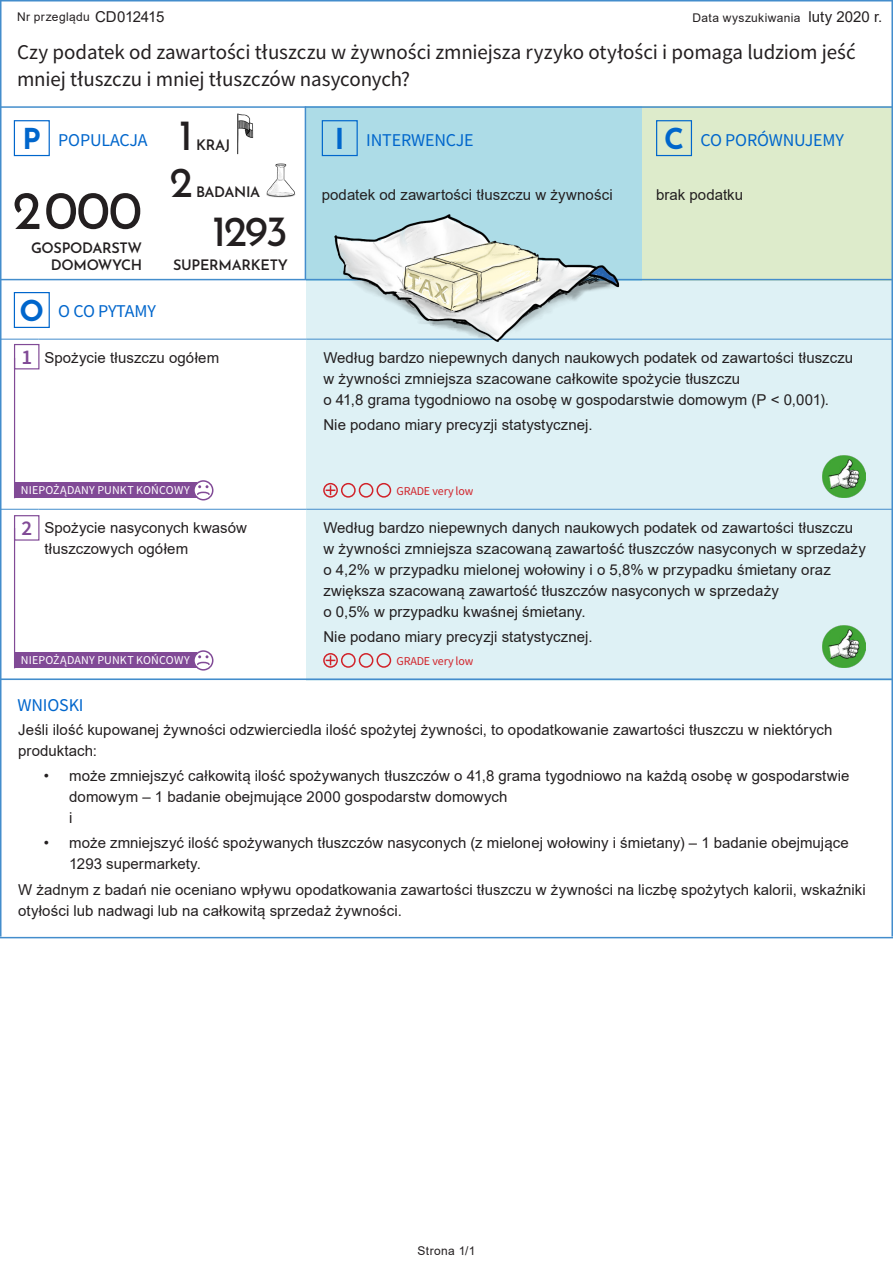
<style>
.page{position:relative;width:893px;height:1263px;background:#fff}
.page>*{position:absolute;margin:0;border:0;box-sizing:border-box;transform-origin:0 0}
.Heading_01{font:54px "Josefin Sans";color:#231f20}
.Heading_01-2{font:43.2px "Josefin Sans";color:#231f20}
.PICO{font:700 28.8px "Josefin Sans";color:#06c}
.Heading_01-3{font:700 28.8px "Josefin Sans";color:#06c}
.PLS_big_Arial{font:21px/27px "Source Sans Variable";letter-spacing:-.005em;color:#231f20}
.PK_negatywny{font:21px "Source Sans Variable";color:#814a96}
.HEADING{font:18px "Source Sans Variable";letter-spacing:-.01em;color:#06c}
.PLS_middle_Arial{font:15px/21px "Arial";letter-spacing:.005em;color:#231f20}
.PLS_middle_Arial-2{font:15px "Arial";letter-spacing:-.025em;color:#231f20}
.Heading_02{font:600 14.4px/17.2px "Josefin Sans";letter-spacing:-.02em;color:#231f20;text-align:right}
.Heading_01-4{font:12px "Source Sans Variable";letter-spacing:.01em;color:#fff}
.PLS_middle_Arial-3{font:12px "Arial";letter-spacing:.03em;color:#231f20}
.Heading_01-5{font:12px "Source Sans Variable";letter-spacing:-.01em;color:#d1232a}
.PLS_small_Arial{font:12px "Arial";letter-spacing:.035em;color:#231f20}
.s1{font-size:15px}
</style>
<div class="page">
<div style="left:306px;top:280px;width:587px;height:400px;background:#def1f5"></div>
<div style="left:504px;top:106px;width:387px;height:174px;background:#ddebcb"></div>
<div style="left:306px;top:106px;width:336px;height:174px;background:#addce7"></div>
<hr style="left:0;top:339px;width:38px;height:1px;background:#438dcc">
<hr style="left:38px;top:339px;width:268px;height:1px;background:#438dcc">
<hr style="left:306px;top:339px;width:587px;height:1px;background:#438dcc">
<hr style="left:0;top:509px;width:38px;height:1px;background:#438dcc">
<hr style="left:38px;top:509px;width:268px;height:1px;background:#438dcc">
<hr style="left:306px;top:509px;width:587px;height:1px;background:#438dcc">
<hr style="left:0;top:0;width:2px;height:936px;background:#438dcc">
<hr style="left:891px;top:0;width:2px;height:936px;background:#438dcc">
<hr style="left:0;top:279px;width:893px;height:1px;background:#438dcc">
<hr style="left:305px;top:106px;width:1px;height:174px;background:#438dcc">
<hr style="left:0;top:106px;width:893px;height:2px;background:#438dcc">
<hr style="left:0;top:0;width:893px;height:2px;background:#438dcc">
<hr style="left:0;top:678px;width:893px;height:2px;background:#438dcc">
<hr style="left:0;top:937px;width:893px;height:1px;background:#438dcc">
<img style="left:335px;top:215px;width:293px;height:127px">
<div style="left:14px;top:120px;width:36px;height:36px;border:1px solid #06c"></div>
<div style="left:14px;top:292px;width:36px;height:36px;border:1px solid #06c"></div>
<div style="left:322px;top:120px;width:36px;height:36px;border:1px solid #06c"></div>
<div style="left:656px;top:120px;width:36px;height:36px;border:1px solid #06c"></div>
<img style="left:237px;top:113px;width:16px;height:42px">
<img style="left:267px;top:163px;width:28px;height:35px">
<div style="left:376px;top:483px;width:15px;height:15px;border:2px solid #d1232a;border-radius:50%"></div>
<div style="left:359px;top:483px;width:14px;height:15px;border:2px solid #d1232a;border-radius:50%"></div>
<div style="left:341px;top:483px;width:15px;height:15px;border:2px solid #d1232a;border-radius:50%"></div>
<div style="left:323px;top:483px;width:15px;height:15px;border:2px solid #d1232a;border-radius:50%"></div>
<svg style="left:326px;top:485px;width:9px;height:10px"></svg>
<div style="left:376px;top:653px;width:15px;height:15px;border:2px solid #d1232a;border-radius:50%"></div>
<div style="left:359px;top:653px;width:14px;height:15px;border:2px solid #d1232a;border-radius:50%"></div>
<div style="left:341px;top:653px;width:15px;height:15px;border:2px solid #d1232a;border-radius:50%"></div>
<div style="left:323px;top:653px;width:15px;height:15px;border:2px solid #d1232a;border-radius:50%"></div>
<svg style="left:326px;top:655px;width:9px;height:10px"></svg>
<img style="left:823px;top:455px;width:42px;height:43px">
<img style="left:823px;top:625px;width:42px;height:43px">
<div style="left:14px;top:515px;width:25px;height:26px;border:1px solid #814a96"></div>
<hr style="left:14px;top:528px;width:1px;height:140px;background:#814a96">
<div style="left:14px;top:652px;width:183px;height:16px;background:#814a96"></div>
<svg style="left:194px;top:651px;width:19px;height:19px"></svg>
<div style="left:193px;top:650px;width:20px;height:21px;border:2px solid #814a96;border-radius:50%"></div>
<svg style="left:196px;top:655px;width:14px;height:11px"></svg>
<div style="left:14px;top:344px;width:25px;height:25px;border:1px solid #814a96"></div>
<hr style="left:14px;top:358px;width:1px;height:140px;background:#814a96">
<div style="left:14px;top:482px;width:183px;height:16px;background:#814a96"></div>
<svg style="left:194px;top:481px;width:19px;height:19px"></svg>
<div style="left:193px;top:480px;width:20px;height:20px;border:2px solid #814a96;border-radius:50%"></div>
<svg style="left:196px;top:485px;width:14px;height:11px"></svg>
<p class="PLS_small_Arial" style="left:17px;top:9px;width:74px">Nr przeglądu</p>
<p class="PLS_middle_Arial-2" style="left:95px;top:6px;width:71px">CD012415</p>
<p class="PLS_middle_Arial-3" style="left:692px;top:9px;width:191px">Data wyszukiwania <span class="s1">luty 2020 r.</span></p>
<p class="PLS_big_Arial" style="left:17px;top:39px;width:840px">Czy podatek od zawartości tłuszczu w żywności zmniejsza ryzyko otyłości i pomaga ludziom jeść mniej tłuszczu i mniej tłuszczów nasyconych?</p>
<p class="Heading_01-3" style="left:23px;top:113px;width:20px">P</p>
<p class="HEADING" style="left:58px;top:129px;width:91px">POPULACJA</p>
<p class="Heading_01" style="left:12px;top:165px;width:131px">2000</p>
<p class="Heading_02" style="left:31px;top:238px;width:113px">GOSPODARSTW<br>DOMOWYCH</p>
<p class="PICO" style="left:20px;top:285px;width:26px">O</p>
<p class="HEADING" style="left:58px;top:300px;width:99px">O CO PYTAMY</p>
<p class="Heading_01-2" style="left:179px;top:99px;width:16px">1</p>
<p class="Heading_02" style="left:196px;top:134px;width:36px">KRAJ</p>
<p class="Heading_01-2" style="left:170px;top:146px;width:25px">2</p>
<p class="Heading_02" style="left:196px;top:181px;width:66px">BADANIA</p>
<p class="Heading_01-2" style="left:212px;top:195px;width:77px">1293</p>
<p class="Heading_02" style="left:173px;top:255px;width:116px">SUPERMARKETY</p>
<p class="PICO" style="left:335px;top:113px;width:11px">I</p>
<p class="HEADING" style="left:366px;top:129px;width:109px">INTERWENCJE</p>
<p class="PICO" style="left:664px;top:113px;width:22px">C</p>
<p class="HEADING" style="left:700px;top:129px;width:145px">CO PORÓWNUJEMY</p>
<p class="PLS_middle_Arial" style="left:322px;top:184px;width:292px">podatek od zawartości tłuszczu w żywności</p>
<p class="PLS_middle_Arial" style="left:656px;top:184px;width:89px">brak podatku</p>
<p class="PK_negatywny" style="left:21px;top:344px;width:12px">1</p>
<p class="PLS_middle_Arial" style="left:44px;top:347px;width:176px">Spożycie tłuszczu ogółem</p>
<p class="PLS_middle_Arial" style="left:323px;top:347px;width:531px">Według bardzo niepewnych danych naukowych podatek od zawartości tłuszczu w żywności zmniejsza szacowane całkowite spożycie tłuszczu<br>o 41,8 grama tygodniowo na osobę w gospodarstwie domowym (P &lt; 0,001).</p>
<p class="PLS_middle_Arial" style="left:323px;top:414px;width:271px">Nie podano miary precyzji statystycznej.</p>
<p class="Heading_01-4" style="left:21px;top:483px;width:171px">NIEPOŻĄDANY PUNKT KOŃCOWY</p>
<p class="Heading_01-5" style="left:396px;top:483px;width:79px">GRADE very low</p>
<p class="PK_negatywny" style="left:21px;top:515px;width:12px">2</p>
<p class="PLS_middle_Arial" style="left:44px;top:517px;width:204px">Spożycie nasyconych kwasów tłuszczowych ogółem</p>
<p class="PLS_middle_Arial" style="left:323px;top:517px;width:544px">Według bardzo niepewnych danych naukowych podatek od zawartości tłuszczu w żywności zmniejsza szacowaną zawartość tłuszczów nasyconych w sprzedaży o 4,2% w przypadku mielonej wołowiny i o 5,8% w przypadku śmietany oraz zwiększa szacowaną zawartość tłuszczów nasyconych w sprzedaży<br>o 0,5% w przypadku kwaśnej śmietany.</p>
<p class="PLS_middle_Arial" style="left:323px;top:626px;width:271px">Nie podano miary precyzji statystycznej.</p>
<p class="Heading_01-4" style="left:21px;top:653px;width:171px">NIEPOŻĄDANY PUNKT KOŃCOWY</p>
<p class="HEADING" style="left:18px;top:694px;width:68px">WNIOSKI</p>
<p class="Heading_01-5" style="left:396px;top:654px;width:79px">GRADE very low</p>
<p class="PLS_middle_Arial" style="left:18px;top:719px;width:816px">Jeśli ilość kupowanej żywności odzwierciedla ilość spożytej żywności, to opodatkowanie zawartości tłuszczu w niektórych produktach:</p>
<p class="PLS_middle_Arial" style="left:69px;top:765px;width:782px;text-indent:-26px">• może zmniejszyć całkowitą ilość spożywanych tłuszczów o 41,8 grama tygodniowo na każdą osobę w gospodarstwie domowym – 1 badanie obejmujące 2000 gospodarstw domowych<br>i</p>
<p class="PLS_middle_Arial" style="left:69px;top:832px;width:781px;text-indent:-26px">• może zmniejszyć ilość spożywanych tłuszczów nasyconych (z mielonej wołowiny i śmietany) – 1 badanie obejmujące<br>1293 supermarkety.</p>
<p class="PLS_middle_Arial" style="left:18px;top:879px;width:849px">W żadnym z badań nie oceniano wpływu opodatkowania zawartości tłuszczu w żywności na liczbę spożytych kalorii, wskaźniki otyłości lub nadwagi lub na całkowitą sprzedaż żywności.</p>
<p class="PLS_small_Arial" style="left:418px;top:1242px;width:59px">Strona 1/1</p>
</div>
